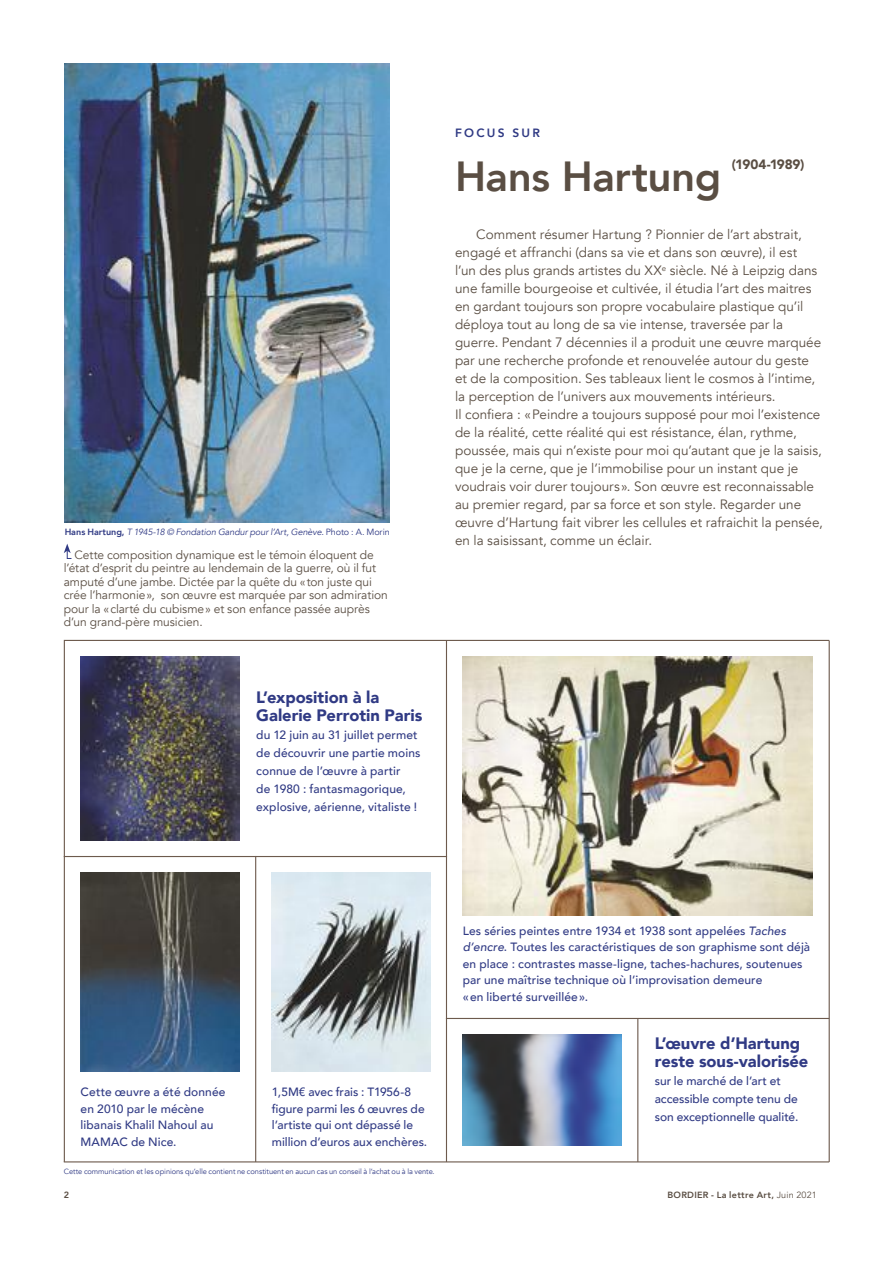
<style>
.page{position:relative;width:893px;height:1263px;background:#fff}
.page>*{position:absolute;margin:0;border:0;box-sizing:border-box;transform-origin:0 0}
.t1{font:800 42px "Avenir";letter-spacing:-.01em;color:#5a4e43}
.t2{font:900 16.5px/18px "Avenir";color:#303a84}
.t3{font:13.5px/18px "Avenir";color:#5a4e43}
.t4{font:900 13.5px "Avenir";letter-spacing:-.02em;color:#5a4e43}
.t5{font:500 12px/16.5px "Avenir";letter-spacing:.005em;color:#303a84}
.t6{font:12px/13.5px "Avenir";letter-spacing:-.005em;color:#5a4e43}
.t7{font:800 12px "Avenir";letter-spacing:.185em;color:#303a84}
.t8{font:italic 9px "Avenir";letter-spacing:-.005em;color:#303a84}
.t9{font:800 9px "Avenir";letter-spacing:.03em;color:#5a4e43}
.t10{font:7.5px "Avenir";letter-spacing:-.01em;color:#303a84}
.s1{font-weight:800;font-style:normal}
.s2{font-style:normal}
.s3{font-style:italic}
.s4{font-weight:400}
</style>
<div class="page">
<img style="left:64px;top:64px;width:326px;height:459px">
<img style="left:463px;top:657px;width:350px;height:258px">
<img style="left:81px;top:873px;width:158px;height:198px">
<img style="left:463px;top:1035px;width:159px;height:110px">
<img style="left:81px;top:657px;width:158px;height:183px">
<img style="left:272px;top:873px;width:158px;height:198px">
<hr style="left:64px;top:856px;width:383px;height:1px;background:#6d5a4d">
<hr style="left:64px;top:640px;width:765px;height:1px;background:#6d5a4d">
<hr style="left:446px;top:1018px;width:383px;height:1px;background:#6d5a4d">
<hr style="left:64px;top:1161px;width:765px;height:1px;background:#6d5a4d">
<hr style="left:446px;top:640px;width:1px;height:522px;background:#6d5a4d">
<hr style="left:637px;top:1019px;width:1px;height:143px;background:#6d5a4d">
<hr style="left:829px;top:640px;width:1px;height:522px;background:#6d5a4d">
<hr style="left:255px;top:856px;width:1px;height:306px;background:#6d5a4d">
<hr style="left:64px;top:641px;width:1px;height:521px;background:#6d5a4d">
<svg style="left:64px;top:544px;width:8px;height:15px"></svg>
<p class="t8" style="left:65px;top:527px;width:327px"><span class="s1">Hans Hartung,</span> T 1945-18 © Fondation Gandur pour l’Art, Genève. <span class="s2">Photo : A. Morin</span></p>
<p class="t6" style="left:64px;top:548px;width:326px;text-indent:11px">Cette composition dynamique est le témoin éloquent de l’état d’esprit du peintre au lendemain de la guerre, où il fut amputé d’une jambe. Dictée par la quête du «ton juste qui crée l’harmonie», son œuvre est marquée par son admiration pour la «clarté du cubisme» et son enfance passée auprès d’un grand-père musicien.</p>
<p class="t2" style="left:256px;top:688px;width:168px">L’exposition à la<br>Galerie Perrotin Paris</p>
<p class="t5" style="left:256px;top:725px;width:166px;line-height:18px">du 12 juin au 31 juillet permet de découvrir une partie moins connue de l’œuvre à partir<br>de 1980 : fantasmagorique, explosive, aérienne, vitaliste !</p>
<p class="t7" style="left:455px;top:124px;width:86px">FOCUS SUR</p>
<h1 class="t1" style="left:455px;top:144px;width:268px">Hans Hartung</h1>
<p class="t4" style="left:732px;top:152px;width:74px">(1904-1989)</p>
<p class="t3" style="left:455px;top:226px;width:369px;text-indent:21px">Comment résumer Hartung ? Pionnier de l’art abstrait, engagé et affranchi (dans sa vie et dans son œuvre), il est<br>l’un des plus grands artistes du XX<sup>e</sup> siècle. Né à Leipzig dans une famille bourgeoise et cultivée, il étudia l’art des maitres en gardant toujours son propre vocabulaire plastique qu’il déploya tout au long de sa vie intense, traversée par la guerre. Pendant 7 décennies il a produit une œuvre marquée par une recherche profonde et renouvelée autour du geste et de la composition. Ses tableaux lient le cosmos à l’intime, la perception de l’univers aux mouvements intérieurs.<br>Il confiera : «Peindre a toujours supposé pour moi l’existence de la réalité, cette réalité qui est résistance, élan, rythme, poussée, mais qui n’existe pour moi qu’autant que je la saisis, que je la cerne, que je l’immobilise pour un instant que je voudrais voir durer toujours». Son œuvre est reconnaissable au premier regard, par sa force et son style. Regarder une œuvre d’Hartung fait vibrer les cellules et rafraichit la pensée, en la saisissant, comme un éclair.</p>
<p class="t5" style="left:272px;top:1083px;width:157px">1,5M€ avec frais : T1956-8 figure parmi les 6 œuvres de l’artiste qui ont dépassé le million d’euros aux enchères.</p>
<p class="t10" style="left:64px;top:1166px;width:372px">Cette communication et les opinions qu’elle contient ne constituent en aucun cas un conseil à l’achat ou à la vente.</p>
<p class="t5" style="left:81px;top:1083px;width:146px">Cette œuvre a été donnée en 2010 par le mécène libanais Khalil Nahoul au<br>MAMAC de Nice.</p>
<p class="t5" style="left:463px;top:922px;width:349px">Les séries peintes entre 1934 et 1938 sont appelées <span class="s3">Taches d’encre</span>. Toutes les caractéristiques de son graphisme sont déjà en place : contrastes masse-ligne, taches-hachures, soutenues par une maîtrise technique où l’improvisation demeure<br>«en liberté surveillée».</p>
<p class="t2" style="left:655px;top:1034px;width:155px">L’œuvre d’Hartung reste sous-valorisée</p>
<p class="t5" style="left:655px;top:1071px;width:145px;line-height:18px">sur le marché de l’art et accessible compte tenu de son exceptionnelle qualité.</p>
<p class="t9" style="left:64px;top:1188px;width:7px">2</p>
<p class="t9" style="left:668px;top:1188px;width:151px">BORDIER - La lettre Art, <span class="s4">Juin 2021</span></p>
</div>
